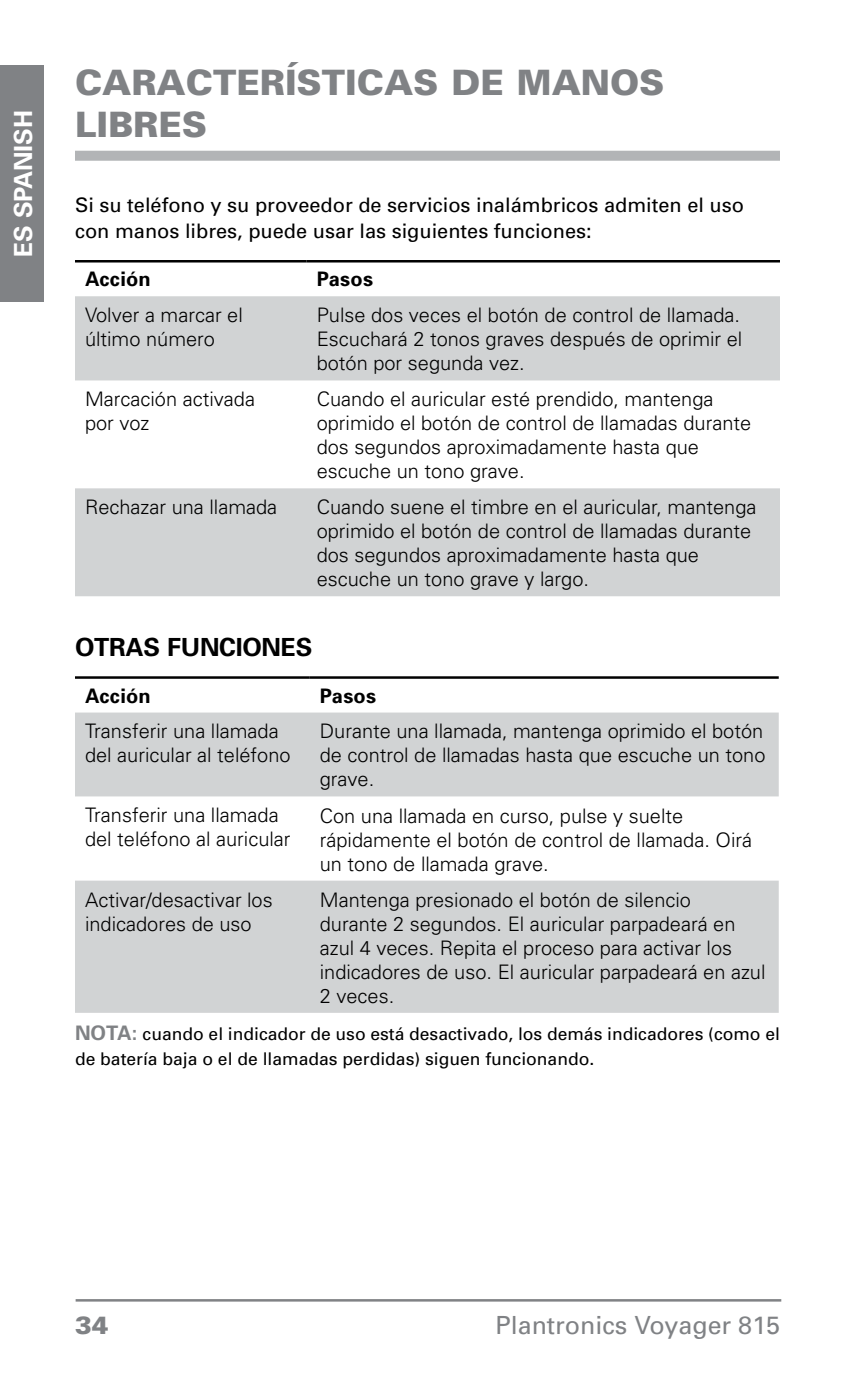
<style>
.page{position:relative;width:855px;height:1373px;background:#fff}
.page>*{position:absolute;margin:0;border:0;box-sizing:border-box;transform-origin:0 0}
.t1{font:900 35px "Univers";color:#808285}
.t2{font:25px "Univers";color:#808285}
.t3{font:700 25px "Univers";letter-spacing:-.01em;color:#000}
.t4{font:700 25px "Univers";letter-spacing:-.01em;color:#fff}
.t5{font:900 25px "Univers";color:#808285}
.t6{font:300 20px/24px "Univers";color:#000}
.t7{font:20px/25px "Univers";color:#000}
.t8{font:700 20px "Univers";letter-spacing:.01em;color:#000}
.t9{font:17.5px/25px "Univers";color:#000}
.s1{font-weight:700;font-size:20px;color:#808285}
</style>
<div class="page">
<hr style="left:76px;top:1299px;width:705px;height:2px;background:#808285">
<div style="left:0;top:66px;width:43px;height:236px;background:#808285"></div>
<div style="left:75px;top:151px;width:705px;height:10px;background:#b2b4b6"></div>
<svg style="left:75px;top:296px;width:705px;height:300px;fill:#d1d3d4"></svg>
<hr style="left:75px;top:260px;width:232px;height:2px;background:#000">
<hr style="left:307px;top:260px;width:473px;height:2px;background:#000">
<svg style="left:75px;top:712px;width:704px;height:300px;fill:#d1d3d4"></svg>
<hr style="left:75px;top:676px;width:235px;height:3px;background:#000">
<hr style="left:310px;top:676px;width:469px;height:3px;background:#000">
<p class="t4" style="left:7px;top:257px;width:148px;rotate:-90deg">ES Span ISH</p>
<h1 class="t1" style="left:75px;top:61px;width:108px">CARACTE</h1>
<h1 class="t1" style="left:260px;top:61px;width:125px">RÍSTICAS</h1>
<h1 class="t1" style="left:451px;top:61px;width:130px">DE MANOS</h1>
<h1 class="t1" style="left:75px;top:103px;width:107px">LIBRES</h1>
<p class="t7" style="left:75px;top:193px;width:671px">Si su teléfono y su proveedor de servicios inalámbricos admiten el uso con manos libres, puede usar las siguientes funciones:</p>
<p class="t8" style="left:85px;top:266px;width:67px">Acción</p>
<p class="t8" style="left:317px;top:266px;width:58px">Pasos</p>
<p class="t6" style="left:85px;top:302px;width:159px">Volver a marcar el último número</p>
<p class="t6" style="left:317px;top:303px;width:427px;text-align:justify">Pulse dos veces el botón de control de llamada.<br>Escuchará 2 tonos graves después de oprimir el botón por segunda vez.</p>
<p class="t6" style="left:85px;top:387px;width:171px">Marcación activada por voz</p>
<p class="t6" style="left:317px;top:387px;width:436px">Cuando el auricular esté prendido, mantenga oprimido el botón de control de llamadas durante dos segundos aproximadamente hasta que escuche un tono grave.</p>
<p class="t6" style="left:85px;top:494px;width:194px">Rechazar una llamada</p>
<p class="t6" style="left:317px;top:494px;width:441px">Cuando suene el timbre en el auricular, mantenga oprimido el botón de control de llamadas durante dos segundos aproximadamente hasta que escuche un tono grave y largo.</p>
<p class="t3" style="left:75px;top:631px;width:142px">Otras funciones</p>
<p class="t8" style="left:85px;top:682px;width:67px">Acción</p>
<p class="t8" style="left:320px;top:682px;width:58px">Pasos</p>
<p class="t6" style="left:85px;top:719px;width:207px">Transferir una llamada del auricular al teléfono</p>
<p class="t6" style="left:320px;top:719px;width:447px;text-align:justify">Durante una llamada, mantenga oprimido el botón de control de llamadas hasta que escuche un tono grave.</p>
<p class="t6" style="left:85px;top:802px;width:207px">Transferir una llamada del teléfono al auricular</p>
<p class="t6" style="left:320px;top:803px;width:434px">Con una llamada en curso, pulse y suelte rápidamente el botón de control de llamada. Oirá un tono de llamada grave.</p>
<p class="t6" style="left:85px;top:887px;width:189px">Activar/desactivar los indicadores de uso</p>
<p class="t6" style="left:320px;top:887px;width:447px">Mantenga presionado el botón de silencio<br>durante 2 segundos. El auricular parpadeará en azul 4 veces. Repita el proceso para activar los indicadores de uso. El auricular parpadeará en azul 2 veces.</p>
<p class="t9" style="left:75px;top:1021px;width:706px"><span class="s1">NOTa:</span> cuando el indicador de uso está desactivado, los demás indicadores (como el de batería baja o el de llamadas perdidas) siguen funcionando.</p>
<p class="t5" style="left:75px;top:1309px;width:35px">34</p>
<p class="t2" style="left:496px;top:1310px;width:286px">Plantronics Voyager 815</p>
</div>
